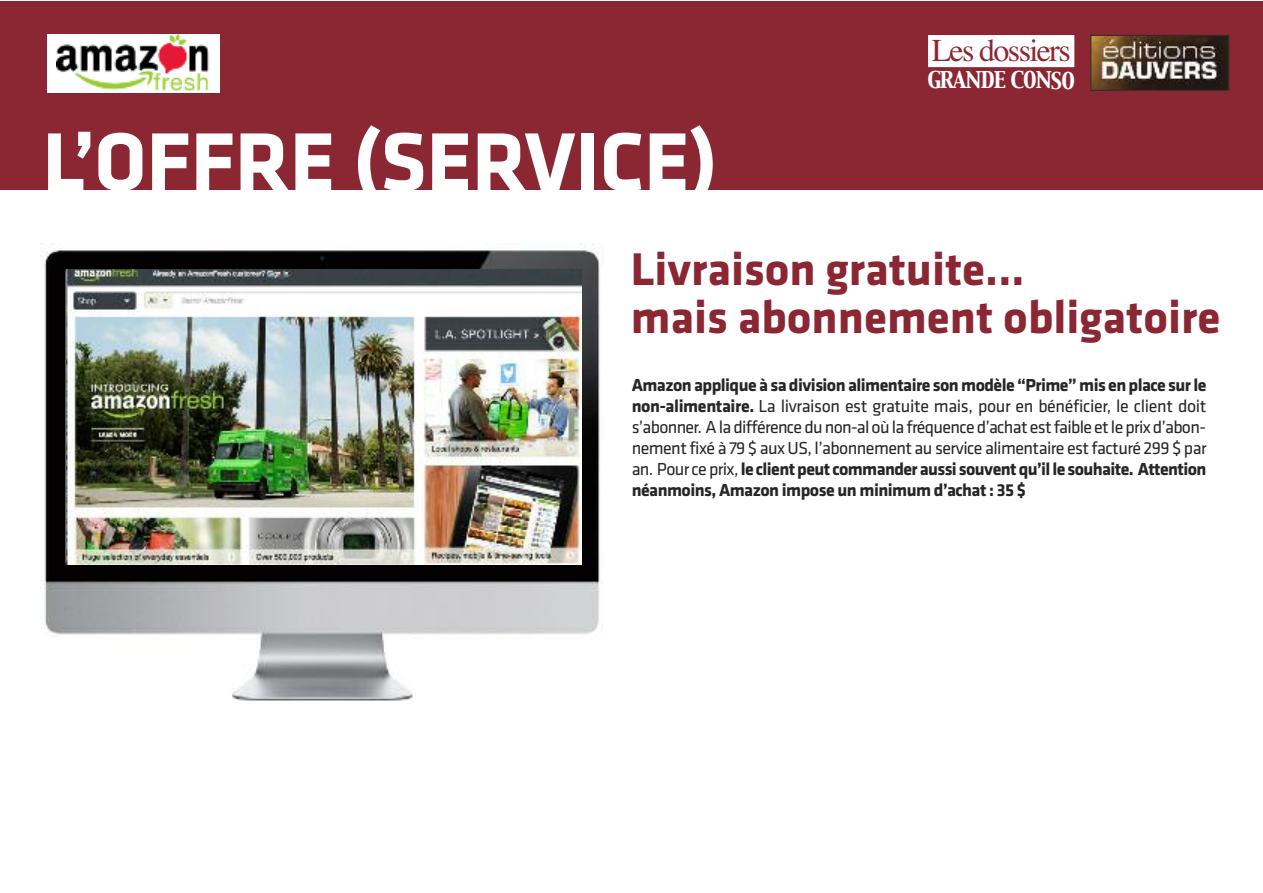
<style>
.page{position:relative;width:1263px;height:893px;background:#fff}
.page>*{position:absolute;margin:0;border:0;box-sizing:border-box;transform-origin:0 0}
.t1{font:700 85.35px "Klavika";color:#fff}
.t2{font:700 47.55px/48px "Klavika";color:#8a2733}
.t3{font:31.8px "Times";letter-spacing:-.05em;color:#8a2733}
.t4{font:20.4px "Capitals";letter-spacing:-.05em;color:#fff}
.t5{font:18px/21px "Klavika";letter-spacing:-.03em;color:#272627;text-align:justify}
.s1{font-weight:700}
</style>
<div class="page">
<div style="left:0;top:1px;width:1263px;height:188px;background:#8a2733"></div>
<img style="left:1092px;top:37px;width:135px;height:52px">
<div style="left:1090px;top:35px;width:139px;height:56px;border:1px solid #272627"></div>
<div style="left:928px;top:35px;width:146px;height:32px;background:#fff"></div>
<div style="left:926px;top:34px;width:150px;height:35px;border:2px solid #8a2733"></div>
<img style="left:42px;top:246px;width:561px;height:455px">
<img style="left:66px;top:270px;width:515px;height:295px">
<div style="left:47px;top:34px;width:173px;height:59px;background:#fff"></div>
<img style="left:56px;top:34px;width:153px;height:58px">
<h3 class="t3" style="left:932px;top:31px;width:141px">Les dossiers</h3>
<h1 class="t1" style="left:43px;top:133px;width:676px">L’OFFRE (SERVICE)</h1>
<p class="t4" style="left:927px;top:69px;width:149px">GRANDE CONSO</p>
<h2 class="t2" style="left:631px;top:250px;width:591px">Livraison gratuite...<br>mais abonnement obligatoire</h2>
<p class="t5" style="left:632px;top:376px;width:576px"><span class="s1">Amazon applique à sa division alimentaire son modèle “Prime” mis en place sur le non-alimentaire.</span> La livraison est gratuite mais, pour en bénéficier, le client doit s’abonner. Aladifférencedunon-aloùlafréquenced’achatestfaibleetleprixd’abon&shy;nement fixé à 79 $ aux US, l’abonnement au service alimentaire est facturé 299 $ par an. Pour ceprix,<span class="s1">leclientpeut commanderaussi souventqu’illesouhaite. Attention néanmoins, Amazon impose un minimum d’achat : 35 $</span></p>
</div>
